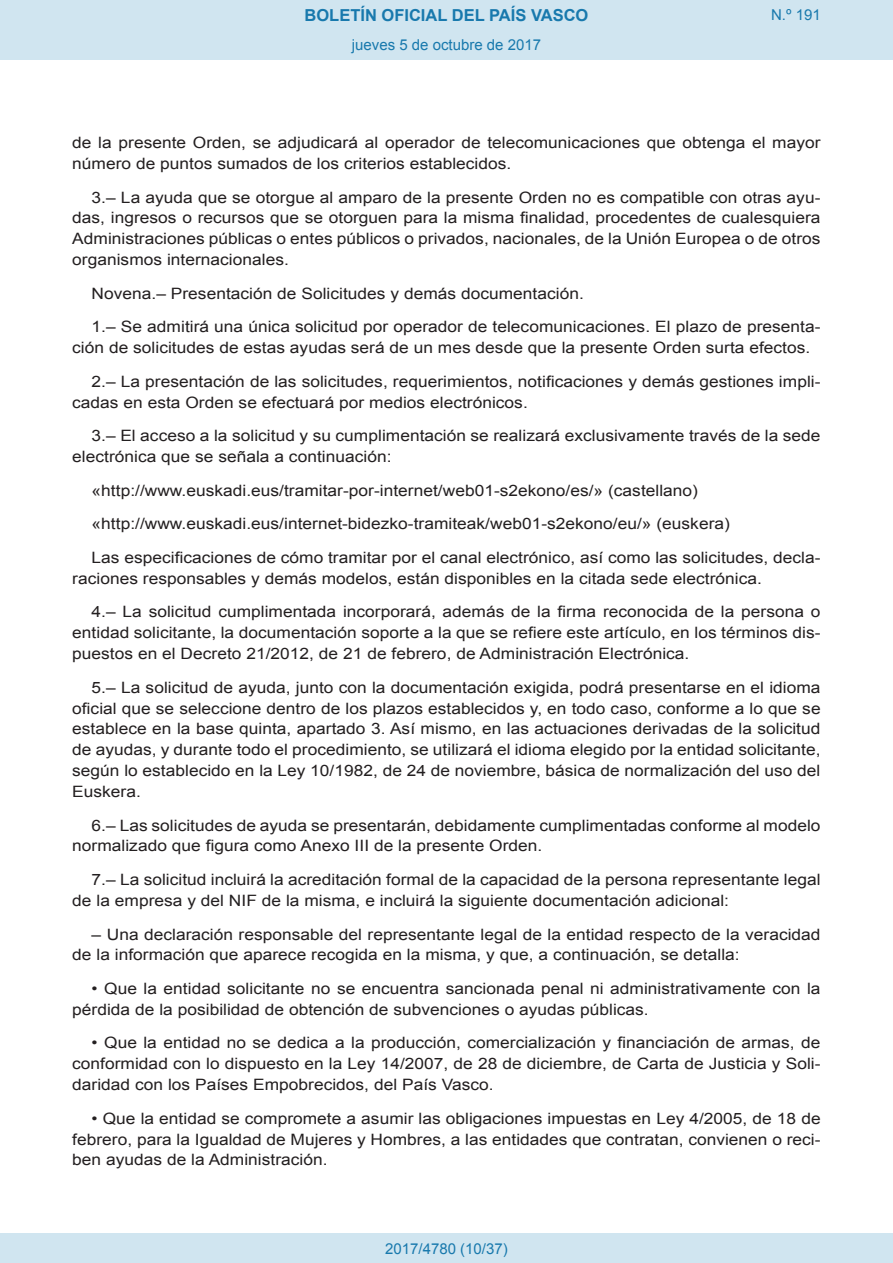
<style>
.page{position:relative;width:893px;height:1263px;background:#fff}
.page>*{position:absolute;margin:0;border:0;box-sizing:border-box;transform-origin:0 0}
.t1{font:700 16.5px "Arial";color:#1879ad}
.BOPVDetalle{font:15.6px/20.9px "Arial";color:#231f20;scale:1.11 1}
.Paginacion_Centro{font:15px "Arial";color:#1879ad}
</style>
<div class="page">
<div style="left:0;top:0;width:893px;height:60px;background:#d0e5f0"></div>
<div style="left:0;top:1233px;width:893px;height:30px;background:#d0e5f0"></div>
<p class="t1" style="left:305px;top:4px;width:285px">BOLETÍN OFICIAL DEL PAÍS VASCO</p>
<p class="Paginacion_Centro" style="left:352px;top:35px;width:191px">jueves 5 de octubre de 2017</p>
<p class="Paginacion_Centro" style="left:771px;top:5px;width:51px">N.º 191</p>
<p class="BOPVDetalle" style="left:72px;top:132px;width:676px">de la presente Orden, se adjudicará al operador de telecomunicaciones que obtenga el mayor número de puntos sumados de los criterios establecidos.</p>
<p class="BOPVDetalle" style="left:72px;top:187px;width:676px;text-align:justify;text-indent:19px">3.– La ayuda que se otorgue al amparo de la presente Orden no es compatible con otras ayu&shy;das, ingresos o recursos que se otorguen para la misma finalidad, procedentes de cualesquiera Administraciones públicas o entes públicos o privados, nacionales, de la Unión Europea o de otros organismos internacionales.</p>
<p class="BOPVDetalle" style="left:92px;top:283px;width:445px">Novena.– Presentación de Solicitudes y demás documentación.</p>
<p class="BOPVDetalle" style="left:72px;top:317px;width:676px;text-indent:19px">1.– Se admitirá una única solicitud por operador de telecomunicaciones. El plazo de presenta&shy;ción de solicitudes de estas ayudas será de un mes desde que la presente Orden surta efectos.</p>
<p class="BOPVDetalle" style="left:72px;top:371px;width:676px;text-indent:19px">2.– La presentación de las solicitudes, requerimientos, notificaciones y demás gestiones impli&shy;cadas en esta Orden se efectuará por medios electrónicos.</p>
<p class="BOPVDetalle" style="left:72px;top:425px;width:676px;text-indent:19px">3.– El acceso a la solicitud y su cumplimentación se realizará exclusivamente través de la sede electrónica que se señala a continuación:</p>
<p class="BOPVDetalle" style="left:92px;top:480px;width:548px">«http://www.euskadi.eus/tramitar-por-internet/web01-s2ekono/es/» (castellano)</p>
<p class="BOPVDetalle" style="left:92px;top:514px;width:576px">«http://www.euskadi.eus/internet-bidezko-tramiteak/web01-s2ekono/eu/» (euskera)</p>
<p class="BOPVDetalle" style="left:72px;top:547px;width:676px;text-indent:19px">Las especificaciones de cómo tramitar por el canal electrónico, así como las solicitudes, decla&shy;raciones responsables y demás modelos, están disponibles en la citada sede electrónica.</p>
<p class="BOPVDetalle" style="left:72px;top:602px;width:676px;text-align:justify;text-indent:19px">4.– La solicitud cumplimentada incorporará, además de la firma reconocida de la persona o entidad solicitante, la documentación soporte a la que se refiere este artículo, en los términos dis&shy;puestos en el Decreto 21/2012, de 21 de febrero, de Administración Electrónica.</p>
<p class="BOPVDetalle" style="left:72px;top:677px;width:676px;text-align:justify;text-indent:19px">5.– La solicitud de ayuda, junto con la documentación exigida, podrá presentarse en el idioma oficial que se seleccione dentro de los plazos establecidos y, en todo caso, conforme a lo que se establece en la base quinta, apartado 3. Así mismo, en las actuaciones derivadas de la solicitud de ayudas, y durante todo el procedimiento, se utilizará el idioma elegido por la entidad solicitante, según lo establecido en la Ley 10/1982, de 24 de noviembre, básica de normalización del uso del Euskera.</p>
<p class="BOPVDetalle" style="left:72px;top:815px;width:676px;text-indent:19px">6.– Las solicitudes de ayuda se presentarán, debidamente cumplimentadas conforme al modelo normalizado que figura como Anexo III de la presente Orden.</p>
<p class="BOPVDetalle" style="left:72px;top:869px;width:676px;text-indent:19px">7.– La solicitud incluirá la acreditación formal de la capacidad de la persona representante legal de la empresa y del NIF de la misma, e incluirá la siguiente documentación adicional:</p>
<p class="BOPVDetalle" style="left:72px;top:924px;width:676px;text-indent:19px">– Una declaración responsable del representante legal de la entidad respecto de la veracidad de la información que aparece recogida en la misma, y que, a continuación, se detalla:</p>
<p class="BOPVDetalle" style="left:72px;top:978px;width:676px;text-indent:19px">• Que la entidad solicitante no se encuentra sancionada penal ni administrativamente con la pérdida de la posibilidad de obtención de subvenciones o ayudas públicas.</p>
<p class="BOPVDetalle" style="left:72px;top:1033px;width:676px;text-align:justify;text-indent:19px">• Que la entidad no se dedica a la producción, comercialización y financiación de armas, de conformidad con lo dispuesto en la Ley 14/2007, de 28 de diciembre, de Carta de Justicia y Soli&shy;daridad con los Países Empobrecidos, del País Vasco.</p>
<p class="BOPVDetalle" style="left:72px;top:1108px;width:676px;text-align:justify;text-indent:19px">• Que la entidad se compromete a asumir las obligaciones impuestas en Ley 4/2005, de 18 de febrero, para la Igualdad de Mujeres y Hombres, a las entidades que contratan, convienen o reci&shy;ben ayudas de la Administración.</p>
<p class="Paginacion_Centro" style="left:385px;top:1238px;width:124px">2017/4780 (10/37)</p>
</div>
